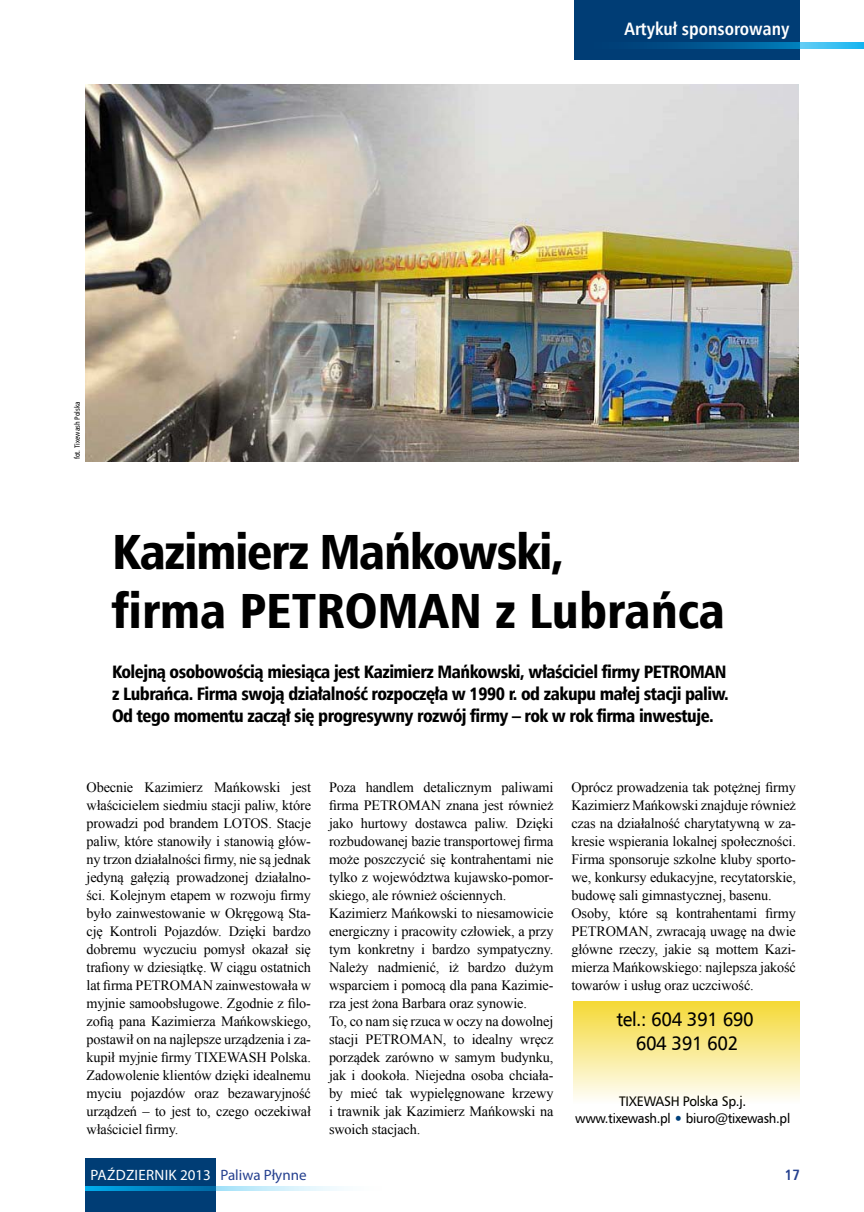
<style>
.page{position:relative;width:864px;height:1212px;background:#fff}
.page>*{position:absolute;margin:0;border:0;box-sizing:border-box;transform-origin:0 0}
.t1{font:49.5px/59.4px "Humnst 777 Blk Cn EU Normal";color:#000}
.t2{font:19.5px/23.4px "Humnst 777 EU Normal";letter-spacing:-.02em;color:#000;text-align:center;scale:.95 1}
.t3{font:18px/21.6px "Humnst 777 Blk Cn EU Normal";letter-spacing:-.03em;color:#000}
.t4{font:18px "Humnst 777 Cn EU Bold";color:#fff}
.t5{font:15px "Myriad Pro";color:#fff}
.t6{font:15px "Humnst 777 Cn EU Bold";color:#25408f}
.t7{font:14.25px/18px "Times New Roman";letter-spacing:-.01em;color:#000}
.t8{font:13.8px "Humnst 777 EU Normal";letter-spacing:-.02em;color:#000;scale:.95 1}
.t9{font:13.5px "Humnst 777 EU Normal";letter-spacing:-.02em;color:#000;scale:.95 1}
.t10{font:7.5px "Humnst 777 Cn EU Normal";color:#000}
.s1{color:#25408f}
</style>
<div class="page">
<div style="left:573px;top:0;width:226px;height:60px;background:#003d75"></div>
<svg style="left:647px;top:43px;width:216px;height:6px"></svg>
<div style="left:85px;top:1159px;width:131px;height:53px;background:#003d75"></div>
<svg style="left:85px;top:1186px;width:257px;height:5px"></svg>
<img style="left:85px;top:85px;width:712px;height:377px">
<div style="left:573px;top:1001px;width:226px;height:102px;background:linear-gradient(to bottom,#f5d834,#fefdf9)"></div>
<p class="t4" style="left:624px;top:17px;width:166px">Artykuł sponsorowany</p>
<p class="t10" style="left:73px;top:459px;width:59px;rotate:-90deg">fot. Tixewash Polska</p>
<h1 class="t1" style="left:112px;top:522px;width:614px">Kazimierz Mańkowski,<br>firma PETROMAN z Lubrańca</h1>
<p class="t3" style="left:112px;top:661px;width:618px">Kolejną osobowością miesiąca jest Kazimierz Mańkowski, właściciel firmy PETROMAN z Lubrańca. Firma swoją działalność rozpoczęła w 1990 r. od zakupu małej stacji paliw.<br>Od tego momentu zaczął się progresywny rozwój firmy – rok w rok firma inwestuje.</p>
<p class="t7" style="left:86px;top:778px;width:226px;text-align:justify">Obecnie Kazimierz Mańkowski jest właścicielem siedmiu stacji paliw, które prowadzi pod brandem LOTOS. Stacje paliw, które stanowiły i stanowią głów&shy;ny trzon działalności firmy, nie są jednak jedyną gałęzią prowadzonej działalno&shy;ści. Kolejnym etapem w rozwoju firmy było zainwestowanie w Okręgową Sta&shy;cję Kontroli Pojazdów. Dzięki bardzo dobremu wyczuciu pomysł okazał się trafiony w dziesiątkę. W ciągu ostatnich lat firma PETROMAN zainwestowała w myjnie samoobsługowe. Zgodnie z filo&shy;zofią pana Kazimierza Mańkowskiego, postawił on na najlepsze urządzenia i za&shy;kupił myjnie firmy TIXEWASH Polska.<br>Zadowolenie klientów dzięki idealnemu myciu pojazdów oraz bezawaryjność urządzeń – to jest to, czego oczekiwał właściciel firmy.</p>
<p class="t7" style="left:329px;top:778px;width:226px">Poza handlem detalicznym paliwami firma PETROMAN znana jest również jako hurtowy dostawca paliw. Dzięki rozbudowanej bazie transportowej firma może poszczycić się kontrahentami nie tylko z województwa kujawsko-pomor&shy;skiego, ale również ościennych.<br>Kazimierz Mańkowski to niesamowicie energiczny i pracowity człowiek, a przy tym konkretny i bardzo sympatyczny.<br>Należy nadmienić, iż bardzo dużym wsparciem i pomocą dla pana Kazimie&shy;rza jest żona Barbara oraz synowie.<br>To, co nam się rzuca w oczy na dowolnej stacji PETROMAN, to idealny wręcz porządek zarówno w samym budynku, jak i dookoła. Niejedna osoba chciała&shy;by mieć tak wypielęgnowane krzewy i trawnik jak Kazimierz Mańkowski na swoich stacjach.</p>
<p class="t7" style="left:571px;top:778px;width:226px">Oprócz prowadzenia tak potężnej firmy Kazimierz Mańkowski znajduje również czas na działalność charytatywną w za&shy;kresie wspierania lokalnej społeczności.<br>Firma sponsoruje szkolne kluby sporto&shy;we, konkursy edukacyjne, recytatorskie, budowę sali gimnastycznej, basenu.<br>Osoby, które są kontrahentami firmy PETROMAN, zwracają uwagę na dwie główne rzeczy, jakie są mottem Kazi&shy;mierza Mańkowskiego: najlepsza jakość towarów i usług oraz uczciwość.</p>
<h2 class="t2" style="left:616px;top:1008px;width:146px">tel.: 604 391 690<br>604 391 602</h2>
<p class="t8" style="left:619px;top:1093px;width:135px">TIXEWASH Polska Sp.j.</p>
<p class="t9" style="left:575px;top:1109px;width:228px">www.tixewash.pl biuro@tixewash.pl</p>
<p class="t5" style="left:91px;top:1166px;width:217px">PAŹDZIERNIK 2013 <span class="s1">Paliwa Płynne</span></p>
<p class="t6" style="left:784px;top:1165px;width:17px">17</p>
</div>
